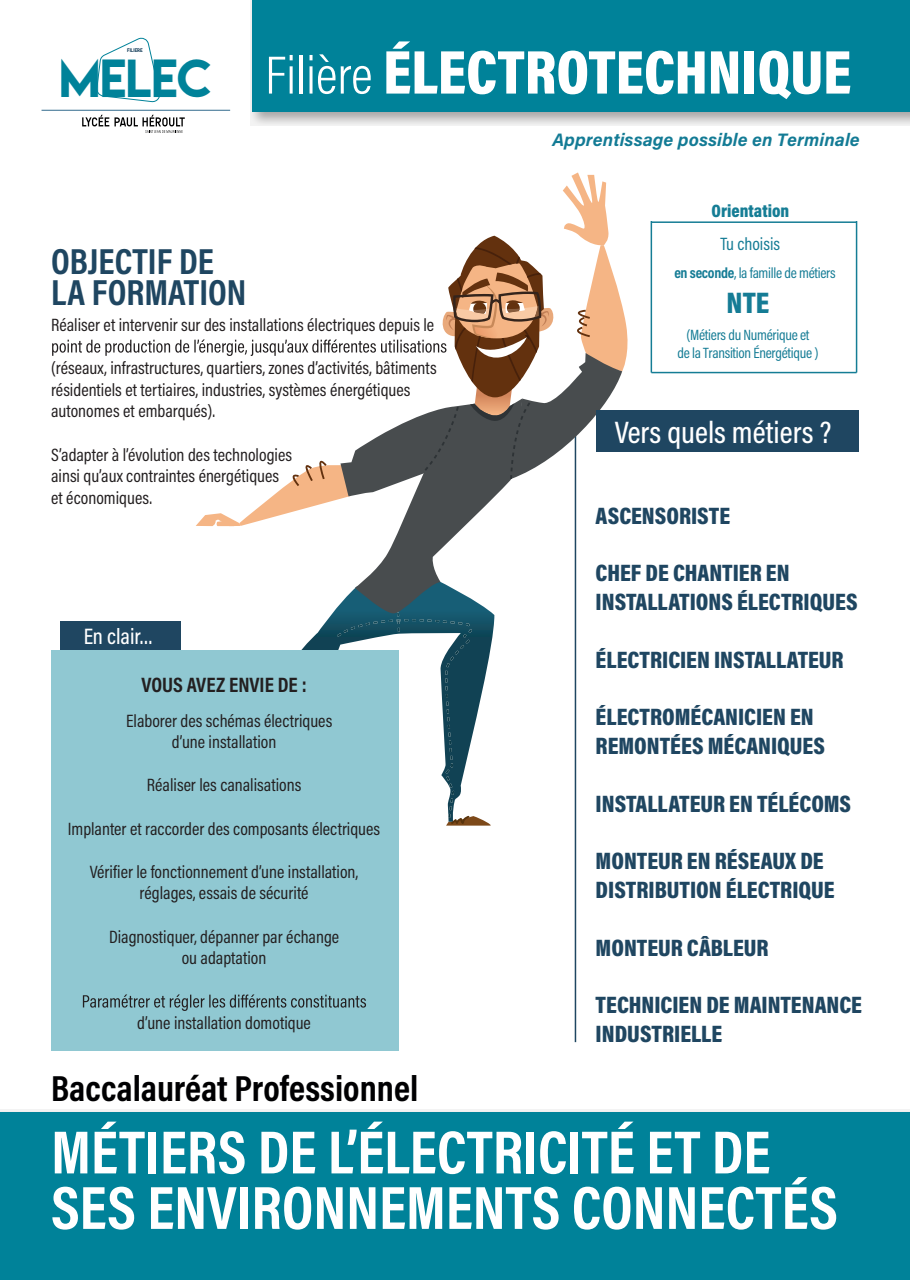
<style>
.page{position:relative;width:910px;height:1280px;background:#fff}
.page>*{position:absolute;margin:0;border:0;box-sizing:border-box;transform-origin:0 0}
.t1{font:900 62.55px "Acumin Pro Cond";color:#fff}
.t2{font:700 61.5px/55.5px "Acumin Pro Cond";color:#fff}
.t3{font:47.55px "Lemon Milk";letter-spacing:-.005em;color:#008299}
.t4{font:700 36.6px "Acumin Pro Cond";color:#000002}
.t5{font:700 36.6px/31.5px "Acumin Pro Cond";color:#1f4661}
.t6{font:500 31.2px "Acumin Pro Cond";color:#fff}
.t7{font:900 30px "Acumin Pro Cond";color:#157c95}
.t8{font:900 24px/28.8px "Acumin Pro Cond";color:#1f4661}
.t9{font:500 22.5px "Acumin Pro Cond";color:#fff}
.t10{font:700 21px "Acumin Pro Cond";color:#231f20}
.t11{font:18px/21.6px "Acumin Pro Cond";color:#231f20;text-align:center}
.t12{font:italic 700 18px "Acumin Pro";letter-spacing:.005em;color:#137b95}
.t13{font:900 18px "Acumin Pro Cond";color:#157d95}
.t14{font:18px "Acumin Pro Cond";color:#157c95}
.t15{font:15px/18px "Acumin Pro Cond";letter-spacing:-.02em;color:#157c95;text-align:center}
.t16{font:4.65px "Lemon Milk";color:#1f4661}
.s1{font-weight:300;font-size:54.15px}
.s2{font-weight:700}
</style>
<div class="page">
<svg style="left:250px;top:0;width:660px;height:126px"></svg>
<div style="left:253px;top:0;width:657px;height:111px;background:#008299"></div>
<div style="left:0;top:1112px;width:910px;height:168px;background:#008299"></div>
<hr style="left:575px;top:412px;width:1px;height:630px;background:#1f4661">
<svg style="left:52px;top:172px;width:576px;height:654px"></svg>
<div style="left:596px;top:410px;width:262px;height:42px;background:#1f4661"></div>
<div style="left:60px;top:621px;width:120px;height:30px;background:#1f4661"></div>
<div style="left:51px;top:650px;width:347px;height:401px;background:#90c8d2"></div>
<svg style="left:83px;top:994px;width:283px;height:17px"></svg>
<hr style="left:856px;top:221px;width:1px;height:152px;background:#157d95">
<hr style="left:651px;top:221px;width:206px;height:2px;background:#157d95">
<hr style="left:651px;top:221px;width:1px;height:152px;background:#157d95">
<hr style="left:651px;top:372px;width:205px;height:1px;background:#157d95">
<svg style="left:96px;top:37px;width:65px;height:65px"></svg>
<hr style="left:42px;top:110px;width:188px;height:1px;background:#336b8d">
<svg style="left:82px;top:115px;width:103px;height:18px"></svg>
<p class="t16" style="left:127px;top:47px;width:17px">FILIERE</p>
<h3 class="t3" style="left:59px;top:45px;width:154px">MELEC</h3>
<h1 class="t1" style="left:265px;top:31px;width:588px"><span class="s1">Filière</span> ÉLECTROTECHNIQUE</h1>
<p class="t12" style="left:552px;top:127px;width:309px">Apprentissage possible en Terminale</p>
<p class="t13" style="left:712px;top:199px;width:79px">Orientation</p>
<h3 class="t5" style="left:51px;top:244px;width:197px">OBJECTIF DE<br>LA FORMATION</h3>
<p class="t11" style="left:51px;top:314px;width:385px">Réaliser et intervenir sur des installations électriques depuis le</p>
<p class="t11" style="left:51px;top:357px;width:387px;text-align:left">(réseaux, infrastructures, quartiers, zones d’activités, bâtiments résidentiels et tertiaires, industries, systèmes énergétiques autonomes et embarqués).</p>
<p class="t11" style="left:51px;top:443px;width:243px;text-align:left">S’adapter à l’évolution des technologies ainsi qu’aux contraintes énergétiques et économiques.</p>
<p class="t9" style="left:84px;top:622px;width:71px">En clair…</p>
<p class="t10" style="left:142px;top:671px;width:167px">VOUS AVEZ ENVIE DE :</p>
<p class="t11" style="left:126px;top:709px;width:208px">Elaborer des schémas électriques d’une installation</p>
<p class="t11" style="left:147px;top:774px;width:156px">Réaliser les canalisations</p>
<p class="t11" style="left:68px;top:817px;width:314px">Implanter et raccorder des composants électriques</p>
<p class="t11" style="left:90px;top:860px;width:270px">Vérifier le fonctionnement d’une installation, réglages, essais de sécurité</p>
<p class="t11" style="left:109px;top:925px;width:232px">Diagnostiquer, dépanner par échange ou adaptation</p>
<p class="t11" style="left:137px;top:1012px;width:175px">d’une installation domotique</p>
<p class="t14" style="left:721px;top:233px;width:61px">Tu choisis</p>
<p class="t15" style="left:674px;top:263px;width:163px"><span class="s2">en seconde</span>, la famille de métiers</p>
<h3 class="t7" style="left:727px;top:283px;width:44px">NTE</h3>
<p class="t15" style="left:677px;top:326px;width:143px">(Métiers du Numérique et<br>de la Transition Énergétique )</p>
<h3 class="t6" style="left:615px;top:411px;width:218px">Vers quels métiers ?</h3>
<h3 class="t8" style="left:596px;top:500px;width:136px">ASCENSORISTE</h3>
<h3 class="t8" style="left:596px;top:558px;width:263px">CHEF DE CHANTIER EN<br>INSTALLATIONS ÉLECTRIQUES</h3>
<h3 class="t8" style="left:596px;top:644px;width:249px">ÉLECTRICIEN INSTALLATEUR</h3>
<h3 class="t8" style="left:596px;top:702px;width:231px">ÉLECTROMÉCANICIEN EN<br>REMONTÉES MÉCANIQUES</h3>
<h3 class="t8" style="left:596px;top:788px;width:257px">INSTALLATEUR EN TÉLÉCOMS</h3>
<h3 class="t8" style="left:596px;top:846px;width:240px">MONTEUR EN RÉSEAUX DE<br>DISTRIBUTION ÉLECTRIQUE</h3>
<h3 class="t8" style="left:596px;top:932px;width:174px">MONTEUR CÂBLEUR</h3>
<h3 class="t8" style="left:596px;top:990px;width:268px">TECHNICIEN DE MAINTENANCE<br>INDUSTRIELLE</h3>
<h3 class="t4" style="left:51px;top:1064px;width:369px">Baccalauréat Professionnel</h3>
<h2 class="t2" style="left:51px;top:1123px;width:788px">MÉTIERS DE L’ÉLECTRICITÉ ET DE<br>SES ENVIRONNEMENTS CONNECTÉS</h2>
</div>
